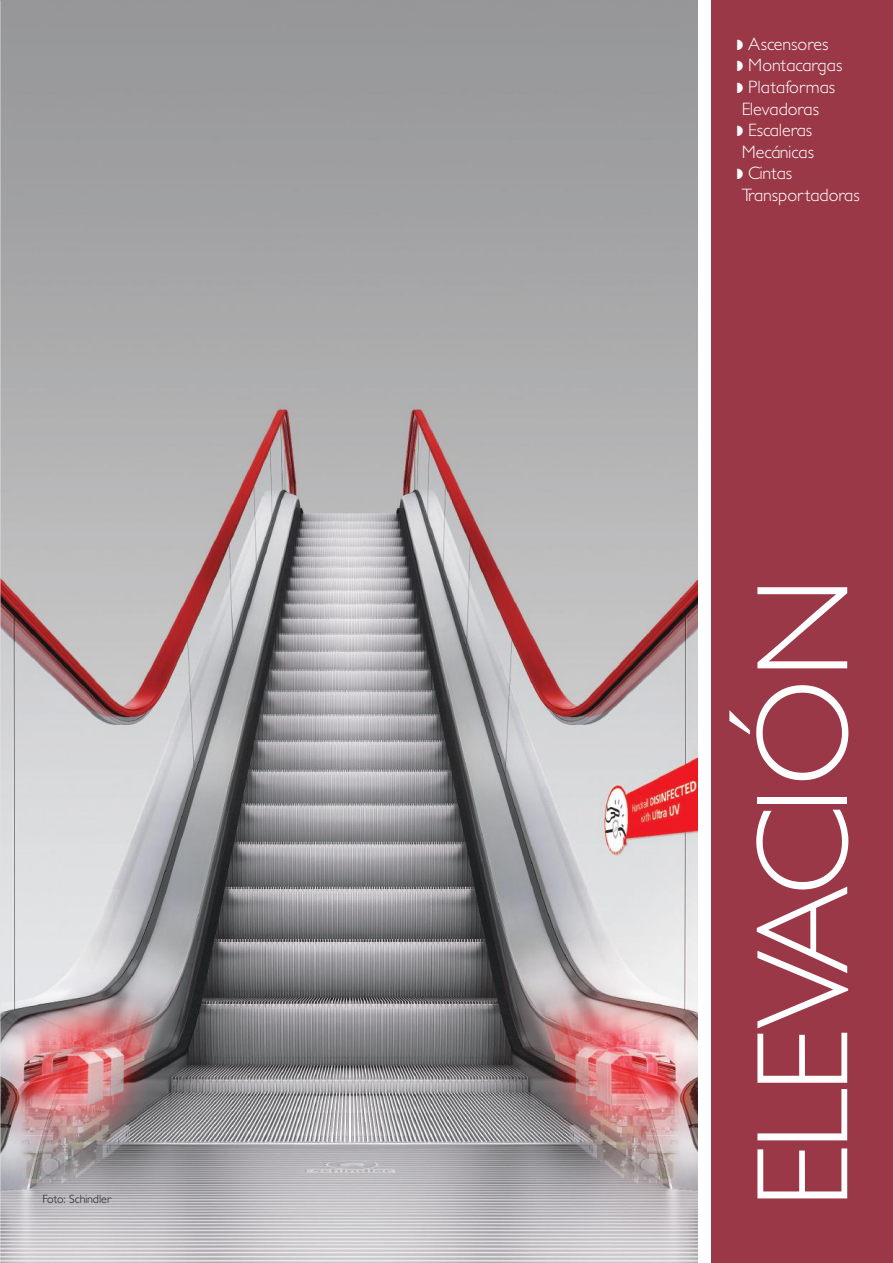
<style>
.page{position:relative;width:893px;height:1263px;background:#fff}
.page>*{position:absolute;margin:0;border:0;box-sizing:border-box;transform-origin:0 0}
.t1{font:300 131.7px "Petita";letter-spacing:-.04em;color:#fff}
.t2{font:300 18px "Petita";color:#fff}
.t3{font:300 12px "Petita";color:#241f1f}
</style>
<div class="page">
<img style="left:1px;top:0;width:696px;height:1263px">
<div style="left:712px;top:0;width:181px;height:1263px;background:#9a3848"></div>
<svg style="left:0;top:0;width:1px;height:1263px"></svg>
<svg style="left:9px;top:1260px;width:9px;height:3px"></svg>
<p class="t3" style="left:43px;top:1192px;width:70px">Foto: Schindler</p>
<p class="t2" style="left:748px;top:33px;width:82px">Ascensores</p>
<p class="t2" style="left:748px;top:55px;width:96px">Montacargas</p>
<p class="t2" style="left:748px;top:76px;width:88px">Plataformas</p>
<p class="t2" style="left:742px;top:98px;width:79px">Elevadoras</p>
<p class="t2" style="left:748px;top:120px;width:65px">Escaleras</p>
<p class="t2" style="left:742px;top:141px;width:74px">Mecánicas</p>
<p class="t2" style="left:748px;top:163px;width:46px">Cintas</p>
<p class="t2" style="left:742px;top:184px;width:120px">Transportadoras</p>
<h1 class="t1" style="left:726px;top:1209px;width:633px;rotate:-90deg">ELEVACIÓN</h1>
</div>
